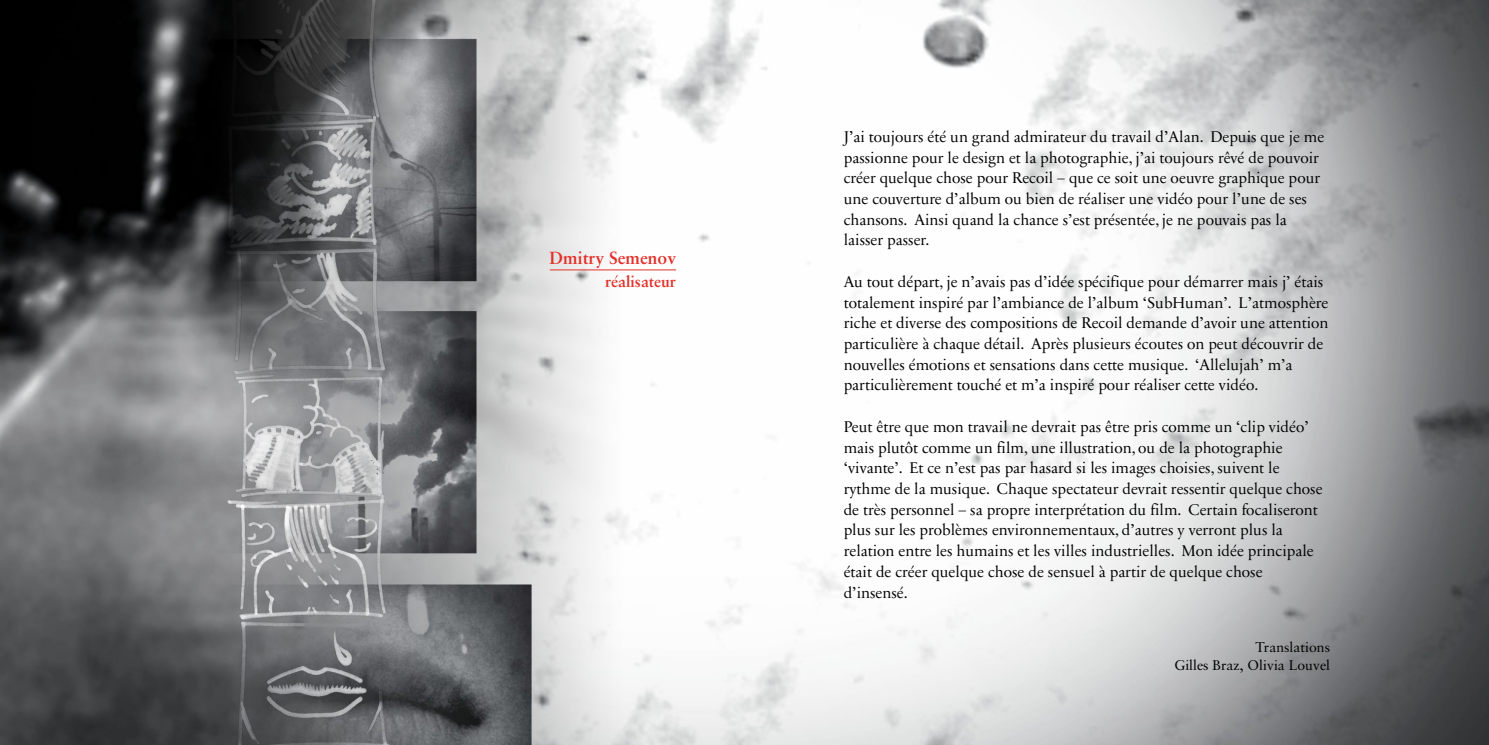
<style>
.page{position:relative;width:1489px;height:745px;background:#fff}
.page>*{position:absolute;margin:0;border:0;box-sizing:border-box;transform-origin:0 0}
.t1{font:700 17.5px "Sabon Cyr";letter-spacing:-1.945em;color:#e33029}
.t2{font:15.75px/20.7px "Sabon Next LT Display";color:#000}
.t3{font:700 15.75px "Sabon Cyr";letter-spacing:-1.39em;color:#e33029}
.t4{font:15.75px "Sabon Cyr";color:#000}
.t5{font:14px/17.8px "Sabon Cyr";letter-spacing:-2.22em;color:#000}
.s1{font-family:"Sabon Cyr"}
</style>
<div class="page">
<img style="left:0;top:0;width:1488px;height:744px">
<hr style="left:550px;top:269px;width:126px;height:1px;background:#e33029">
<p class="t1" style="left:549px;top:251px;width:168px">Dmitry o</p>
<p class="t3" style="left:605px;top:275px;width:85px">ra</p>
<p class="t1" style="left:609px;top:251px;width:112px">S v</p>
<p class="t3" style="left:611px;top:275px;width:43px">e</p>
<p class="t1" style="left:625px;top:251px;width:89px">m</p>
<p class="t3" style="left:626px;top:275px;width:47px">lis</p>
<p class="t1" style="left:640px;top:251px;width:48px">e</p>
<p class="t1" style="left:648px;top:251px;width:60px">n</p>
<p class="t3" style="left:649px;top:275px;width:49px">te</p>
<p class="t3" style="left:661px;top:275px;width:54px">u</p>
<p class="t1" style="left:617px;top:251px;width:48px">e</p>
<p class="t3" style="left:618px;top:275px;width:90px">a r</p>
<p class="t2" style="left:843px;top:128px;width:482px">J ai toujours été un grand admirateur du travail d Alan. Depuis que je me passionne pour le design et la photographie, j<span class="s1">’</span>ai toujours rêvé de pouvoir créer quelque chose pour Recoil – que ce soit une oeuvre graphique pour une couverture d<span class="s1">’</span>album ou bien de réaliser une vidéo pour l<span class="s1">’</span>une de ses chansons. Ainsi quand la chance s<span class="s1">’</span>est présentée, je ne pouvais pas la laisser passer.</p>
<p class="t2" style="left:843px;top:273px;width:486px">Au tout départ, je n<span class="s1">’</span>avais pas d<span class="s1">’</span>idée spécifique pour démarrer mais j<span class="s1">’</span>étais totalement inspiré par l<span class="s1">’</span>ambiance de l<span class="s1">’</span>album <span class="s1">‘</span>SubHuman<span class="s1">’</span>. L<span class="s1">’</span>atmosphère riche et diverse des compositions de Recoil demande d<span class="s1">’</span>avoir une attention particulière à chaque détail. Après plusieurs écoutes on peut découvrir de nouvelles émotions et sensations dans cette musique. <span class="s1">‘</span>Allelujah<span class="s1">’</span>m<span class="s1">’</span>a particulièrement touché et m<span class="s1">’</span>a inspiré pour réaliser cette vidéo.</p>
<p class="t2" style="left:843px;top:417px;width:480px">Peut être que mon travail ne devrait pas être pris comme un <span class="s1">‘</span>clip vidéo<span class="s1">’ </span>mais plutôt comme un film, une illustration, ou de la photographie <span class="s1">‘</span>vivante<span class="s1">’</span>. Et ce n<span class="s1">’</span>est pas par hasard si les images choisies, suivent le rythme de la musique. Chaque spectateur devrait ressentir quelque chose de très personnel – sa propre interprétation du film. Certain focaliseront plus sur les problèmes environnementaux, d<span class="s1">’</span>autres y verront plus la relation entre les humains et les villes industrielles. Mon idée principale était de créer quelque chose de sensuel à partir de quelque chose d<span class="s1">’</span>insensé.</p>
<p class="t4" style="left:849px;top:130px;width:10px">’</p>
<p class="t4" style="left:1164px;top:130px;width:10px">’</p>
<p class="t5" style="left:1185px;top:639px;width:180px;text-indent:70px">Translations illes Braz, OliviaLouvel</p>
<p class="t5" style="left:1174px;top:657px;width:67px">G</p>
</div>
